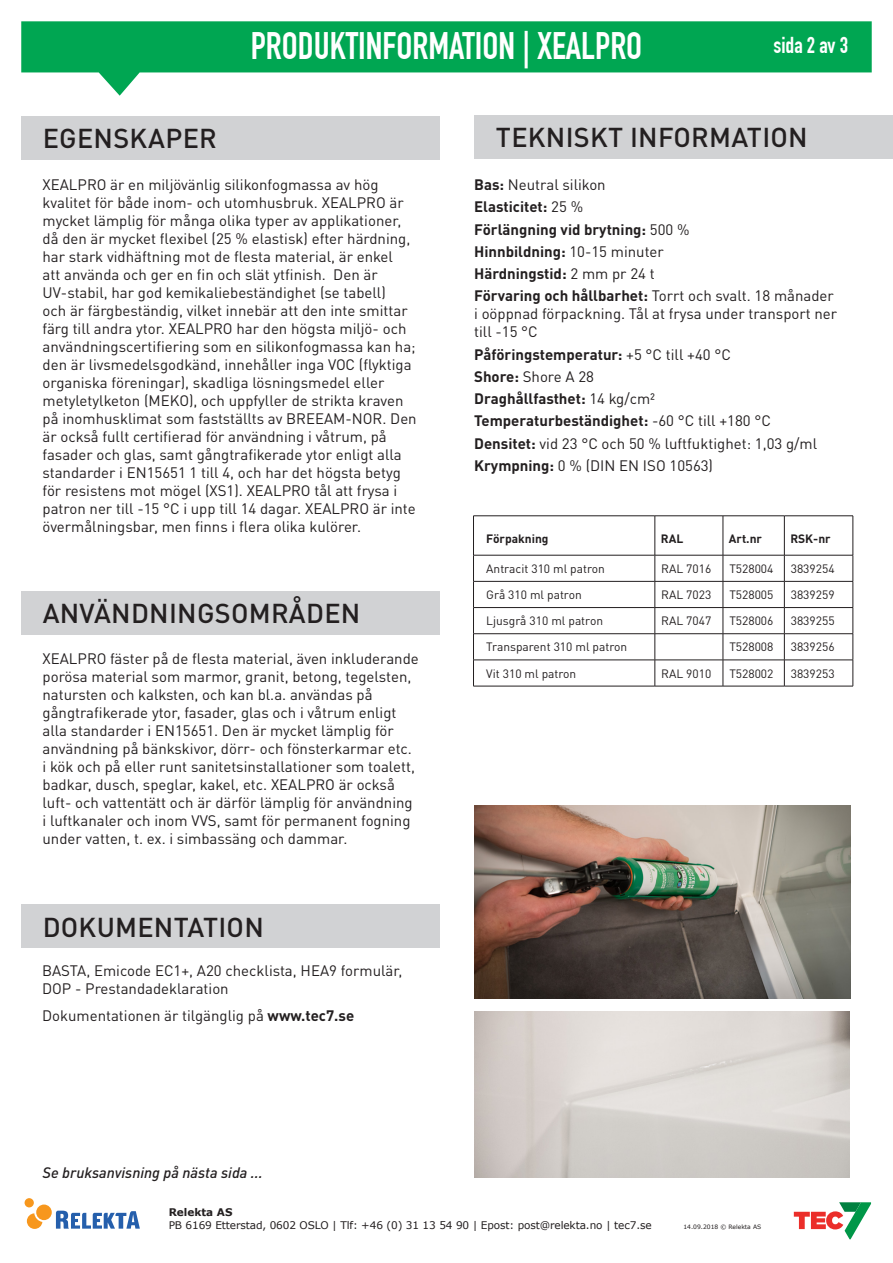
<style>
.page{position:relative;width:893px;height:1263px;background:#fff}
.page>*{position:absolute;margin:0;border:0;box-sizing:border-box;transform-origin:0 0}
.t1{font:37.5px "DIN Engschrift LT";color:#fff}
.Titler{font:500 27px "DIN Pro";letter-spacing:.01em;color:#231f20}
.t2{font:22.5px "DIN Engschrift LT";color:#fff}
.Brødtekst{font:15px/18px "DIN Pro";color:#231f20}
.Teknisk_informasjon{font:15px/18px "DIN Pro";color:#231f20}
.Teknisk_informasjon-2{font:700 15px "DIN Pro";color:#231f20}
.Brødtekst-2{font:italic 500 15px "DIN Pro";color:#231f20}
.Celle{font:12px "DIN Pro";color:#231f20}
.t3{font:700 12px "DIN Pro";color:#231f20}
.t4{font:10.5px "Verdana";letter-spacing:-.01em;color:#231f20}
.t5{font:700 10.5px "Verdana";color:#231f20}
.t6{font:6px "Verdana";color:#231f20}
.s1{font-weight:700}
.s2{font-weight:400}
</style>
<div class="page">
<svg style="left:27px;top:1213px;width:15px;height:16px"></svg>
<div style="left:25px;top:1198px;width:9px;height:9px;background:#f7971d;border-radius:50%"></div>
<svg style="left:56px;top:1211px;width:84px;height:17px"></svg>
<div style="left:36px;top:1204px;width:16px;height:16px;background:#f7971d;border-radius:50%"></div>
<svg style="left:794px;top:1202px;width:77px;height:37px"></svg>
<svg style="left:21px;top:21px;width:851px;height:75px;fill:#00a652"></svg>
<div style="left:21px;top:116px;width:419px;height:44px;background:#d1d2d4"></div>
<hr style="left:853px;top:516px;width:1px;height:39px;background:#231f20">
<svg style="left:655px;top:556px;width:1px;height:130px"></svg>
<svg style="left:723px;top:556px;width:1px;height:130px"></svg>
<svg style="left:784px;top:556px;width:1px;height:130px"></svg>
<hr style="left:655px;top:555px;width:68px;height:1px;background:#231f20">
<hr style="left:723px;top:555px;width:61px;height:1px;background:#231f20">
<hr style="left:784px;top:555px;width:69px;height:1px;background:#231f20">
<hr style="left:655px;top:581px;width:68px;height:1px;background:#231f20">
<hr style="left:723px;top:581px;width:61px;height:1px;background:#231f20">
<hr style="left:784px;top:581px;width:69px;height:1px;background:#231f20">
<hr style="left:655px;top:607px;width:68px;height:1px;background:#231f20">
<hr style="left:723px;top:607px;width:61px;height:1px;background:#231f20">
<hr style="left:784px;top:607px;width:69px;height:1px;background:#231f20">
<hr style="left:655px;top:633px;width:68px;height:1px;background:#231f20">
<hr style="left:723px;top:633px;width:61px;height:1px;background:#231f20">
<hr style="left:784px;top:633px;width:69px;height:1px;background:#231f20">
<hr style="left:655px;top:660px;width:68px;height:1px;background:#231f20">
<hr style="left:723px;top:660px;width:61px;height:1px;background:#231f20">
<hr style="left:784px;top:660px;width:69px;height:1px;background:#231f20">
<hr style="left:655px;top:686px;width:68px;height:1px;background:#231f20">
<hr style="left:723px;top:686px;width:61px;height:1px;background:#231f20">
<hr style="left:784px;top:686px;width:69px;height:1px;background:#231f20">
<hr style="left:473px;top:555px;width:182px;height:1px;background:#231f20">
<hr style="left:473px;top:581px;width:182px;height:1px;background:#231f20">
<hr style="left:473px;top:607px;width:182px;height:1px;background:#231f20">
<hr style="left:473px;top:633px;width:182px;height:1px;background:#231f20">
<hr style="left:473px;top:660px;width:182px;height:1px;background:#231f20">
<svg style="left:473px;top:555px;width:1px;height:131px"></svg>
<svg style="left:853px;top:555px;width:1px;height:131px"></svg>
<hr style="left:473px;top:686px;width:182px;height:1px;background:#231f20">
<hr style="left:473px;top:515px;width:182px;height:1px;background:#231f20">
<hr style="left:473px;top:516px;width:1px;height:39px;background:#231f20">
<hr style="left:655px;top:515px;width:68px;height:1px;background:#231f20">
<hr style="left:655px;top:516px;width:1px;height:39px;background:#231f20">
<hr style="left:723px;top:515px;width:61px;height:1px;background:#231f20">
<hr style="left:723px;top:516px;width:1px;height:39px;background:#231f20">
<hr style="left:784px;top:515px;width:69px;height:1px;background:#231f20">
<hr style="left:784px;top:516px;width:1px;height:39px;background:#231f20">
<div style="left:475px;top:115px;width:418px;height:44px;background:#d1d2d4"></div>
<div style="left:22px;top:904px;width:418px;height:44px;background:#d1d2d4"></div>
<div style="left:21px;top:591px;width:419px;height:44px;background:#d1d2d4"></div>
<img style="left:474px;top:1011px;width:376px;height:167px">
<img style="left:475px;top:806px;width:375px;height:192px">
<p class="Titler" style="left:43px;top:117px;width:176px">EGENSKAPER</p>
<h1 class="t1" style="left:251px;top:23px;width:375px">PRODUKTINFORMATION | XealPro</h1>
<h3 class="t2" style="left:773px;top:32px;width:76px">sida 2 av 3</h3>
<p class="Titler" style="left:496px;top:116px;width:313px">TEKNISKT INFORMATION</p>
<p class="Brødtekst" style="left:43px;top:174px;width:376px">XEALPRO är en miljövänlig silikonfogmassa av hög kvalitet för både inom- och utomhusbruk. XEALPRO är mycket lämplig för många olika typer av applikationer, då den är mycket flexibel (25 % elastisk) efter härdning, har stark vidhäftning mot de flesta material, är enkel<br>att använda och ger en fin och slät ytfinish. Den är UV-stabil, har god kemikaliebeständighet (se tabell)<br>och är färgbeständig, vilket innebär att den inte smittar färg till andra ytor. XEALPRO har den högsta miljö- och användningscertifiering som en silikonfogmassa kan ha; den är livsmedelsgodkänd, innehåller inga VOC (flyktiga organiska föreningar), skadliga lösningsmedel eller metyletylketon (MEKO), och uppfyller de strikta kraven på inomhusklimat som fastställts av BREEAM-NOR. Den är också fullt certifierad för användning i våtrum, på fasader och glas, samt gångtrafikerade ytor enligt alla standarder i EN15651 1 till 4, och har det högsta betyg för resistens mot mögel (XS1). XEALPRO tål att frysa i patron ner till -15 °C i upp till 14 dagar. XEALPRO är inte övermålningsbar, men finns i flera olika kulörer.</p>
<p class="Titler" style="left:43px;top:592px;width:319px">ANVÄNDNINGSOMRÅDEN</p>
<p class="Brødtekst" style="left:43px;top:648px;width:378px">XEALPRO fäster på de flesta material, även inkluderande porösa material som marmor, granit, betong, tegelsten, natursten och kalksten, och kan bl.a. användas på gångtrafikerade ytor, fasader, glas och i våtrum enligt alla standarder i EN15651. Den är mycket lämplig för användning på bänkskivor, dörr- och fönsterkarmar etc. i kök och på eller runt sanitetsinstallationer som toalett, badkar, dusch, speglar, kakel, etc. XEALPRO är också luft- och vattentätt och är därför lämplig för användning i luftkanaler och inom VVS, samt för permanent fogning under vatten, t. ex. i simbassäng och dammar.</p>
<p class="Titler" style="left:43px;top:905px;width:223px">DOKUMENTATION</p>
<p class="Brødtekst" style="left:42px;top:960px;width:362px">BASTA, Emicode EC1+, A20 checklista, HEA9 formulär,<br>DOP - Prestandadeklaration</p>
<p class="Brødtekst" style="left:42px;top:1005px;width:314px">Dokumentationen är tilgänglig på <span class="s1">www.tec7.se</span></p>
<p class="Teknisk_informasjon" style="left:474px;top:174px;width:133px"><span class="s1">Bas:</span> Neutral silikon</p>
<p class="Teknisk_informasjon-2" style="left:474px;top:194px;width:111px">Elasticitet: <span class="s2">25 %</span></p>
<p class="Teknisk_informasjon-2" style="left:474px;top:217px;width:217px">Förlängning vid brytning: <span class="s2">500 %</span></p>
<p class="Teknisk_informasjon-2" style="left:474px;top:239px;width:191px">Hinnbildning: <span class="s2">10-15 minuter</span></p>
<p class="Teknisk_informasjon-2" style="left:474px;top:261px;width:182px">Härdningstid: <span class="s2">2 mm pr 24 t</span></p>
<p class="Teknisk_informasjon" style="left:474px;top:285px;width:365px"><span class="s1">Förvaring och hållbarhet:</span> Torrt och svalt. 18 månader i oöppnad förpackning. Tål at frysa under transport ner till -15 °C</p>
<p class="Teknisk_informasjon-2" style="left:474px;top:342px;width:258px">Påföringstemperatur: <span class="s2">+5 °C till +40 °C</span></p>
<p class="Teknisk_informasjon" style="left:474px;top:366px;width:121px"><span class="s1">Shore:</span> Shore A 28</p>
<p class="Teknisk_informasjon-2" style="left:474px;top:386px;width:182px">Draghållfasthet: <span class="s2">14 kg/cm²</span></p>
<p class="Teknisk_informasjon-2" style="left:474px;top:408px;width:298px">Temperaturbeständighet: <span class="s2">-60 °C till +180 °C</span></p>
<p class="Teknisk_informasjon" style="left:474px;top:433px;width:344px"><span class="s1">Densitet:</span> vid 23 °C och 50 % luftfuktighet: 1,03 g/ml</p>
<p class="Teknisk_informasjon" style="left:474px;top:455px;width:240px"><span class="s1">Krympning:</span> 0 % (DIN EN ISO 10563)</p>
<p class="t3" style="left:486px;top:529px;width:64px">Förpakning</p>
<p class="t3" style="left:661px;top:529px;width:24px">RAL</p>
<p class="t3" style="left:729px;top:529px;width:35px">Art.nr</p>
<p class="t3" style="left:790px;top:529px;width:42px">RSK-nr</p>
<p class="Celle" style="left:486px;top:559px;width:120px">Antracit 310 ml patron</p>
<p class="Celle" style="left:661px;top:559px;width:52px">RAL 7016</p>
<p class="Celle" style="left:729px;top:559px;width:46px">T528004</p>
<p class="Celle" style="left:791px;top:559px;width:45px">3839254</p>
<p class="Celle" style="left:486px;top:585px;width:97px">Grå 310 ml patron</p>
<p class="Celle" style="left:661px;top:585px;width:52px">RAL 7023</p>
<p class="Celle" style="left:729px;top:585px;width:46px">T528005</p>
<p class="Celle" style="left:791px;top:585px;width:45px">3839259</p>
<p class="Celle" style="left:486px;top:611px;width:118px">Ljusgrå 310 ml patron</p>
<p class="Celle" style="left:661px;top:611px;width:52px">RAL 7047</p>
<p class="Celle" style="left:729px;top:611px;width:46px">T528006</p>
<p class="Celle" style="left:791px;top:611px;width:45px">3839255</p>
<p class="Celle" style="left:486px;top:638px;width:142px">Transparent 310 ml patron</p>
<p class="Celle" style="left:729px;top:638px;width:46px">T528008</p>
<p class="Celle" style="left:791px;top:638px;width:45px">3839256</p>
<p class="Celle" style="left:486px;top:664px;width:92px">Vit 310 ml patron</p>
<p class="Celle" style="left:661px;top:664px;width:52px">RAL 9010</p>
<p class="Celle" style="left:729px;top:664px;width:46px">T528002</p>
<p class="Celle" style="left:791px;top:664px;width:45px">3839253</p>
<p class="Brødtekst-2" style="left:43px;top:1160px;width:222px">Se bruksanvisning på nästa sida ...</p>
<p class="t5" style="left:169px;top:1205px;width:65px">Relekta AS</p>
<p class="t4" style="left:169px;top:1218px;width:484px">PB 6169 Etterstad, 0602 OSLO | Tlf: +46 (0) 31 13 54 90 | Epost: post@relekta.no | tec7.se</p>
<p class="t6" style="left:683px;top:1223px;width:79px">14.09.2018 © Relekta AS</p>
</div>
